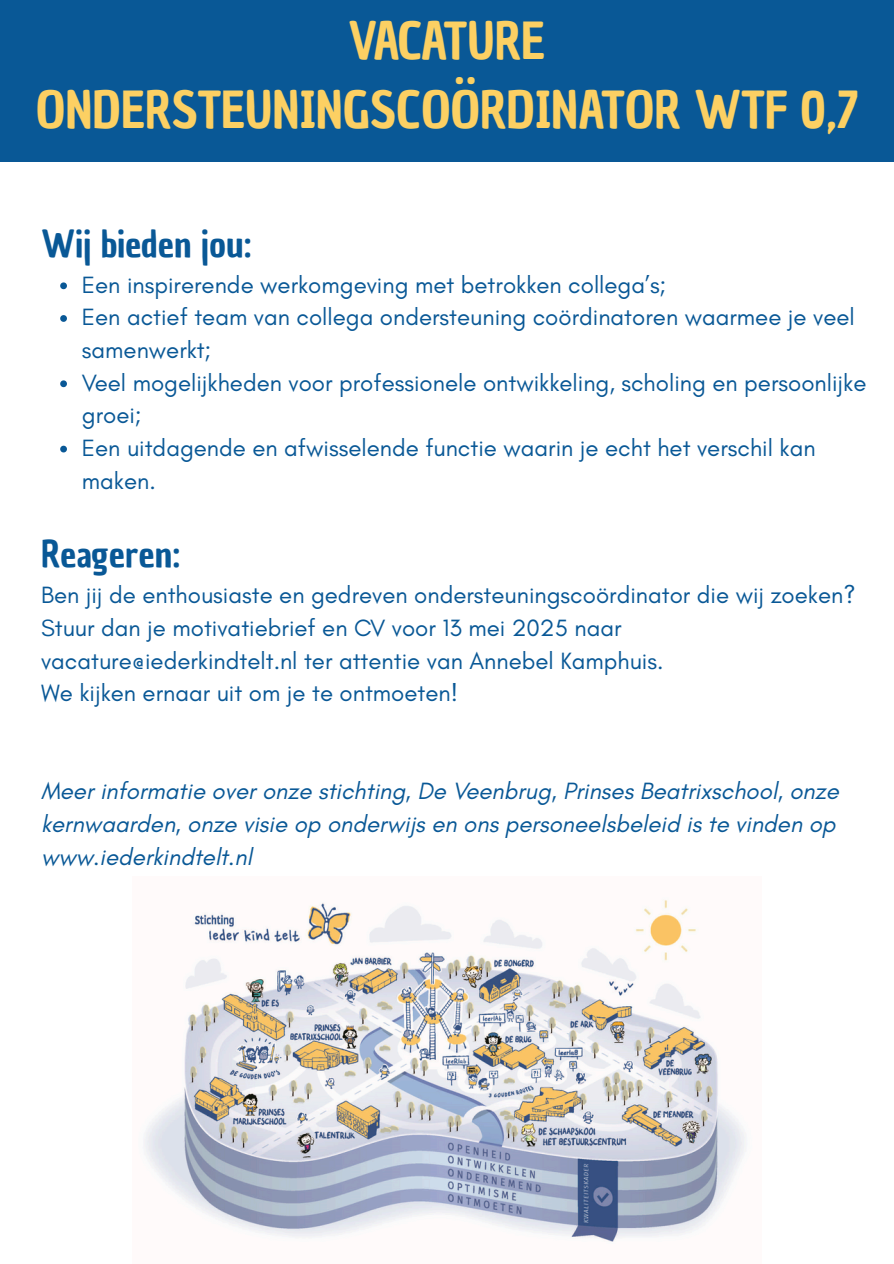
<style>
.page{position:relative;width:894px;height:1264px;background:#fff}
.page>*{position:absolute;margin:0;border:0;box-sizing:border-box;transform-origin:0 0}
.t1{font:49.8px/68.7px "Chau Philomene One";color:#fcd063;text-align:center}
.t2{font:36px "Chau Philomene One";color:#095896}
.t3{font:24px/32.7px "Glacial Indifference";color:#095896}
.t4{font:italic 24px/32.7px "Glacial Indifference";color:#095896}
</style>
<div class="page">
<div style="left:0;top:0;width:893px;height:162px;background:#095896"></div>
<svg style="left:60px;top:282px;width:7px;height:7px"></svg>
<svg style="left:60px;top:315px;width:7px;height:7px"></svg>
<svg style="left:60px;top:380px;width:7px;height:7px"></svg>
<svg style="left:60px;top:445px;width:7px;height:7px"></svg>
<img style="left:144px;top:900px;width:601px;height:342px">
<p class="t1" style="left:36px;top:7px;width:823px">VACATURE<br>ONDERSTEUNINGSCOÖRDINATOR WTF 0,7</p>
<h1 class="t2" style="left:41px;top:219px;width:212px">Wij bieden jou:</h1>
<h2 class="t3" style="left:82px;top:268px;width:585px">Een inspirerende werkomgeving met betrokken collega’s;</h2>
<p class="t3" style="left:82px;top:300px;width:774px">Een actief team van collega ondersteuning coördinatoren waarmee je veel samenwerkt;</p>
<p class="t3" style="left:82px;top:366px;width:785px">Veel mogelijkheden voor professionele ontwikkeling, scholing en persoonlijke groei;</p>
<p class="t3" style="left:82px;top:431px;width:735px">Een uitdagende en afwisselende functie waarin je echt het verschil kan maken.</p>
<p class="t2" style="left:41px;top:530px;width:141px">Reageren:</p>
<p class="t3" style="left:41px;top:578px;width:815px">Ben jij de enthousiaste en gedreven ondersteuningscoördinator die wij zoeken?<br>Stuur dan je motivatiebrief en CV voor 13 mei 2025 naar vacature@iederkindtelt.nl ter attentie van Annebel Kamphuis.</p>
<p class="t3" style="left:41px;top:676px;width:418px">We kijken ernaar uit om je te ontmoeten!</p>
<p class="t4" style="left:41px;top:774px;width:799px">Meer informatie over onze stichting, De Veenbrug, Prinses Beatrixschool, onze kernwaarden, onze visie op onderwijs en ons personeelsbeleid is te vinden op www.iederkindtelt.nl</p>
</div>
